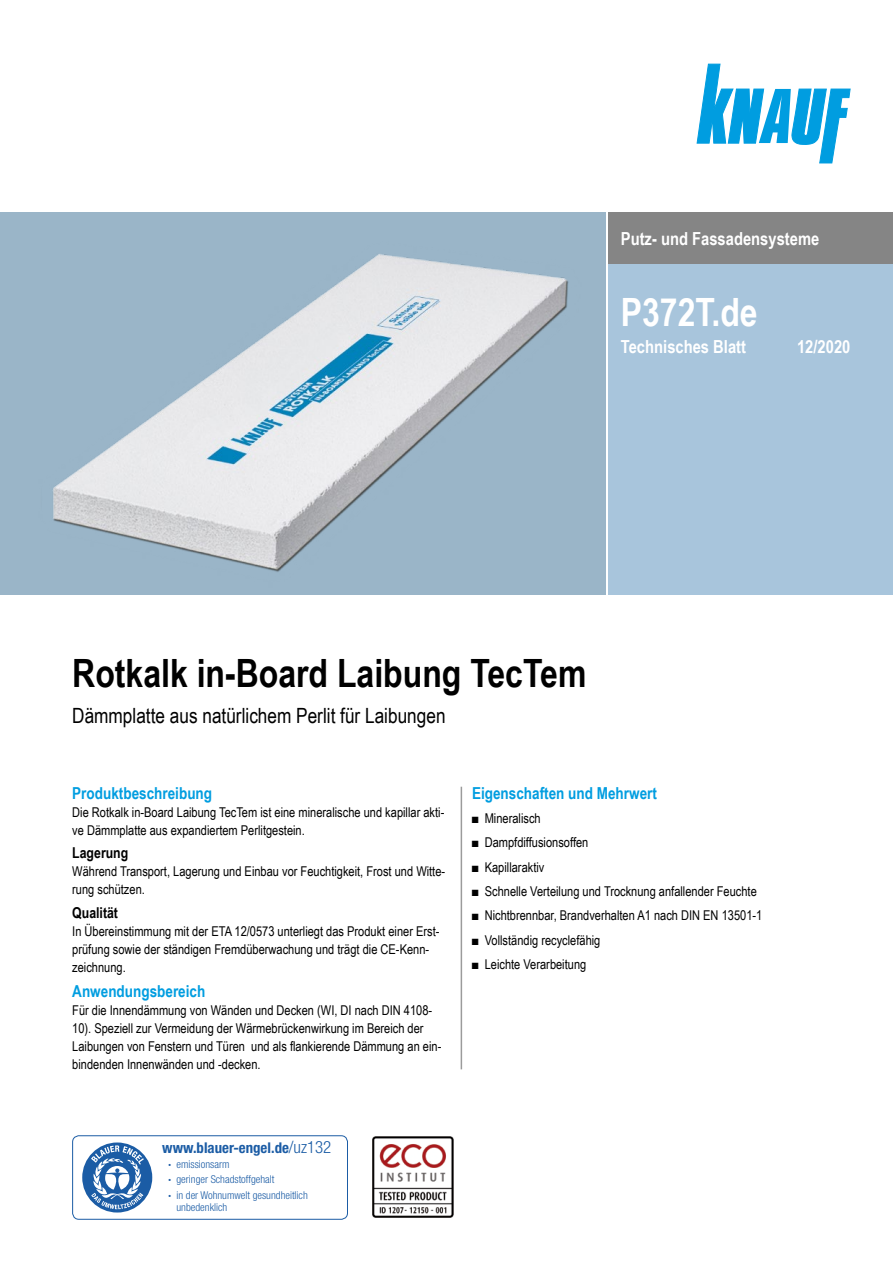
<style>
.page{position:relative;width:893px;height:1263px;background:#fff}
.page>*{position:absolute;margin:0;border:0;box-sizing:border-box;transform-origin:0 0}
.t1{font:700 39px "Arial Narrow";color:#000}
.t2{font:700 39px "Arial Narrow";color:#fff}
.t3{font:21px "Arial Narrow";color:#000}
.Ausgabe_TB{font:700 18px "Arial Narrow";color:#fff}
.Ue3_Beschreibung_11{font:700 16.5px "Arial Narrow";color:#009de0}
.Ue4_Beschreibung_10{font:700 15px "Arial Narrow";color:#000}
.t4{font:700 condensed 14.85px "Helvetica Neue";color:#1b5ca5}
.Text_TB{font:13.5px/18px "Arial Narrow";color:#000}
.t5{font:300 condensed 10.8px/15.3px "Helvetica Neue";color:#1b5ca5}
.s1{font-weight:300;font-size:16.8px}
.s2{font-weight:700}
</style>
<div class="page">
<div style="left:608px;top:213px;width:285px;height:382px;background:#a8c5dc"></div>
<div style="left:608px;top:213px;width:285px;height:51px;background:#858585"></div>
<div style="left:0;top:213px;width:606px;height:382px;background:#9ab5c8"></div>
<img style="left:53px;top:254px;width:516px;height:318px">
<svg style="left:697px;top:64px;width:153px;height:99px"></svg>
<div style="left:72px;top:1135px;width:276px;height:84px;border:1px solid #1b5ca5;border-radius:6px"></div>
<svg style="left:82px;top:1142px;width:70px;height:70px"></svg>
<hr style="left:461px;top:787px;width:1px;height:282px;background:#9b9b9b">
<img style="left:372px;top:1136px;width:82px;height:82px">
<h3 class="Ausgabe_TB" style="left:621px;top:225px;width:200px">Putz- und Fassadensysteme</h3>
<h1 class="t2" style="left:621px;top:282px;width:138px">P372T.de</h1>
<h3 class="Ausgabe_TB" style="left:621px;top:333px;width:127px">Technisches Blatt</h3>
<p class="Ausgabe_TB" style="left:797px;top:333px;width:55px">12/2020</p>
<h1 class="t1" style="left:72px;top:644px;width:516px">Rotkalk in-Board Laibung TecTem</h1>
<h2 class="t3" style="left:72px;top:700px;width:375px">Dämmplatte aus natürlichem Perlit für Laibungen</h2>
<p class="Ue3_Beschreibung_11" style="left:72px;top:780px;width:141px">Produktbeschreibung</p>
<p class="Text_TB" style="left:72px;top:802px;width:374px">Die Rotkalk in-Board Laibung TecTem ist eine mineralische und kapillar akti&shy;ve Dämmplatte aus expandiertem Perlitgestein.</p>
<p class="Ue4_Beschreibung_10" style="left:72px;top:841px;width:58px">Lagerung</p>
<p class="Text_TB" style="left:72px;top:862px;width:374px">Während Transport, Lagerung und Einbau vor Feuchtigkeit, Frost und Witte&shy;rung schützen.</p>
<p class="Ue4_Beschreibung_10" style="left:72px;top:901px;width:47px">Qualität</p>
<p class="Text_TB" style="left:72px;top:921px;width:369px">In Übereinstimmung mit der ETA 12/0573 unterliegt das Produkt einer Erst&shy;prüfung sowie der ständigen Fremdüberwachung und trägt die CE-Kenn&shy;zeichnung.</p>
<p class="Ue3_Beschreibung_11" style="left:72px;top:979px;width:135px">Anwendungsbereich</p>
<p class="Text_TB" style="left:72px;top:1001px;width:371px">Für die Innendämmung von Wänden und Decken (WI, DI nach DIN 4108- 10). Speziell zur Vermeidung der Wärmebrückenwirkung im Bereich der Laibungen von Fenstern und Türen und als flankierende Dämmung an ein&shy;bindenden Innenwänden und -decken.</p>
<p class="Ue3_Beschreibung_11" style="left:472px;top:780px;width:186px">Eigenschaften und Mehrwert</p>
<p class="Text_TB" style="left:472px;top:809px;width:70px">■ Mineralisch</p>
<p class="Text_TB" style="left:472px;top:833px;width:118px">■ Dampfdiffusionsoffen</p>
<p class="Text_TB" style="left:472px;top:857px;width:74px">■ Kapillaraktiv</p>
<p class="Text_TB" style="left:472px;top:882px;width:286px">■ Schnelle Verteilung und Trocknung anfallender Feuchte</p>
<p class="Text_TB" style="left:472px;top:906px;width:292px">■ Nichtbrennbar, Brandverhalten A1 nach DIN EN 13501-1</p>
<p class="Text_TB" style="left:472px;top:930px;width:130px">■ Vollständig recyclefähig</p>
<p class="Text_TB" style="left:472px;top:955px;width:116px">■ Leichte Verarbeitung</p>
<p class="t4" style="left:162px;top:1139px;width:171px">www.blauer-engel.de<span class="s1">/uz132</span></p>
<p class="t5" style="left:169px;top:1156px;width:141px"><span class="s2">·</span> emissionsarm<br><span class="s2">·</span> geringer Schadstoffgehalt<br><span class="s2">·</span> in der Wohnumwelt gesundheitlich</p>
<p class="t5" style="left:177px;top:1200px;width:52px">unbedenklich</p>
</div>
